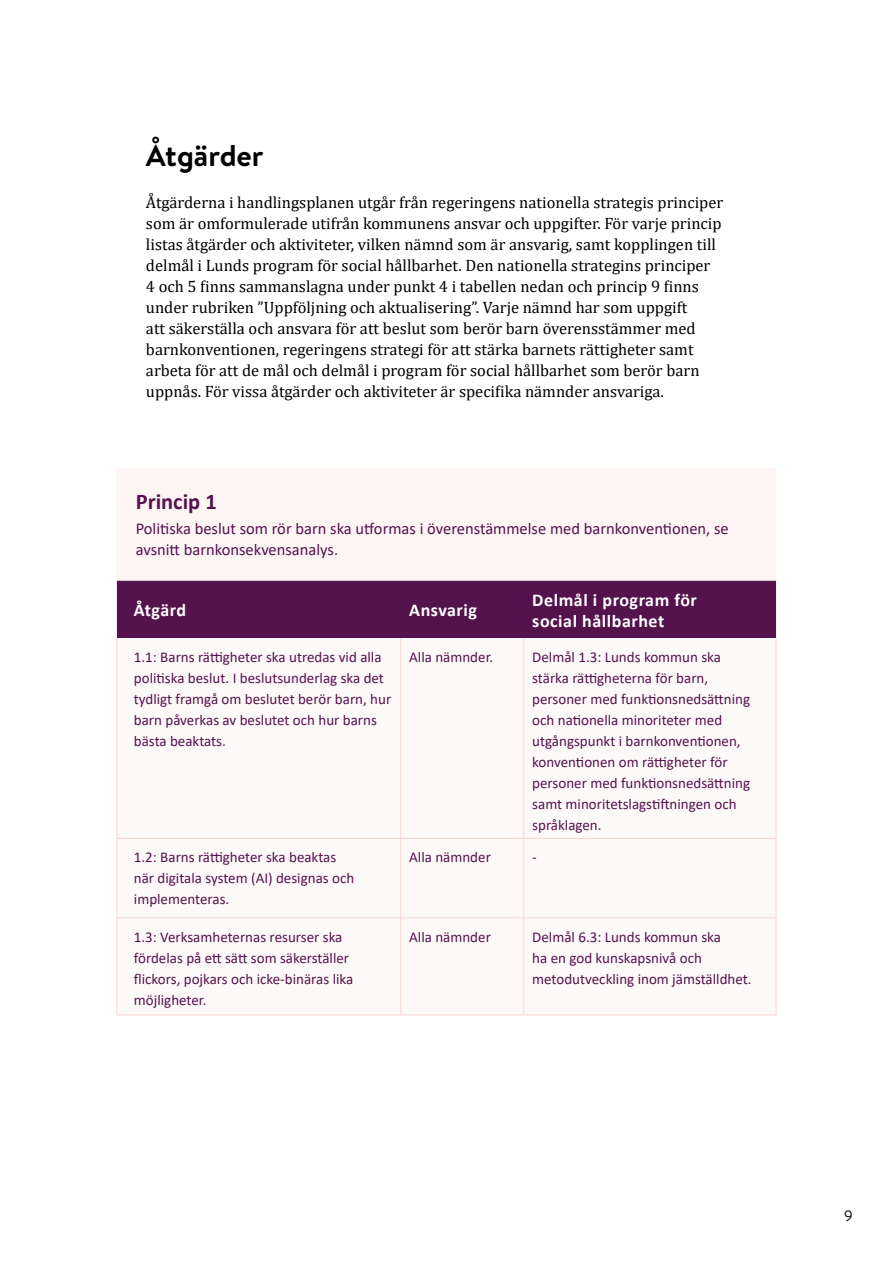
<style>
.page{position:relative;width:893px;height:1263px;background:#fff}
.page>*{position:absolute;margin:0;border:0;box-sizing:border-box;transform-origin:0 0}
.t1{font:700 30px "Brandon Text";color:#000}
.t2{font:700 22.5px "Calibri";color:#55134e}
.t3{font:700 18px/21px "Calibri";letter-spacing:.03em;color:#fff}
.t4{font:16.5px/21px "Cambria";color:#000}
.t5{font:16.5px/21px "Calibri";color:#55134e}
.t6{font:15px/21px "Calibri";color:#55134e}
.t7{font:15px "Brandon Text";color:#000}
</style>
<div class="page">
<div style="left:117px;top:468px;width:659px;height:113px;background:#fef5f4"></div>
<div style="left:117px;top:581px;width:659px;height:57px;background:#55134e"></div>
<svg style="left:118px;top:638px;width:658px;height:377px"></svg>
<hr style="left:117px;top:638px;width:1px;height:200px;background:#fbd6d1">
<hr style="left:400px;top:638px;width:1px;height:200px;background:#fbd6d1">
<hr style="left:523px;top:638px;width:1px;height:200px;background:#fbd6d1">
<hr style="left:776px;top:638px;width:1px;height:200px;background:#fbd6d1">
<hr style="left:117px;top:838px;width:284px;height:1px;background:#fbd6d1">
<hr style="left:117px;top:839px;width:1px;height:78px;background:#fbd6d1">
<hr style="left:401px;top:838px;width:123px;height:1px;background:#fbd6d1">
<hr style="left:400px;top:839px;width:1px;height:78px;background:#fbd6d1">
<hr style="left:524px;top:838px;width:252px;height:1px;background:#fbd6d1">
<hr style="left:523px;top:839px;width:1px;height:78px;background:#fbd6d1">
<hr style="left:776px;top:839px;width:1px;height:78px;background:#fbd6d1">
<hr style="left:117px;top:917px;width:284px;height:1px;background:#fbd6d1">
<hr style="left:117px;top:918px;width:1px;height:97px;background:#fbd6d1">
<hr style="left:401px;top:917px;width:123px;height:1px;background:#fbd6d1">
<hr style="left:400px;top:918px;width:1px;height:97px;background:#fbd6d1">
<hr style="left:524px;top:917px;width:252px;height:1px;background:#fbd6d1">
<hr style="left:523px;top:918px;width:1px;height:97px;background:#fbd6d1">
<hr style="left:776px;top:918px;width:1px;height:97px;background:#fbd6d1">
<hr style="left:117px;top:1015px;width:284px;height:1px;background:#fbd6d1">
<hr style="left:401px;top:1015px;width:123px;height:1px;background:#fbd6d1">
<hr style="left:524px;top:1015px;width:252px;height:1px;background:#fbd6d1">
<h1 class="t1" style="left:146px;top:134px;width:119px">Åtgärder</h1>
<p class="t4" style="left:146px;top:192px;width:579px">Åtgärderna i handlingsplanen utgår från regeringens nationella strategis principer som är omformulerade utifrån kommunens ansvar och uppgifter. För varje princip listas åtgärder och aktiviteter, vilken nämnd som är ansvarig, samt kopplingen till delmål i Lunds program för social hållbarhet. Den nationella strategins principer 4 och 5 finns sammanslagna under punkt 4 i tabellen nedan och princip 9 finns under rubriken ”Uppföljning och aktualisering”. Varje nämnd har som uppgift<br>att säkerställa och ansvara för att beslut som berör barn överensstämmer med barnkonventionen, regeringens strategi för att stärka barnets rättigheter samt arbeta för att de mål och delmål i program för social hållbarhet som berör barn uppnås. För vissa åtgärder och aktiviteter är specifika nämnder ansvariga.</p>
<h2 class="t2" style="left:136px;top:485px;width:83px">Princip 1</h2>
<p class="t5" style="left:136px;top:517px;width:595px">Politiska beslut som rör barn ska utformas i överenstämmelse med barnkonventionen, se avsnitt barnkonsekvensanalys.</p>
<p class="t3" style="left:134px;top:599px;width:54px">Åtgärd</p>
<p class="t3" style="left:409px;top:599px;width:69px">Ansvarig</p>
<p class="t3" style="left:532px;top:589px;width:166px">Delmål i program för social hållbarhet</p>
<p class="t6" style="left:134px;top:646px;width:259px">1.1: Barns rättigheter ska utredas vid alla politiska beslut. I beslutsunderlag ska det tydligt framgå om beslutet berör barn, hur barn påverkas av beslutet och hur barns bästa beaktats.</p>
<p class="t6" style="left:409px;top:646px;width:85px">Alla nämnder.</p>
<p class="t6" style="left:532px;top:646px;width:219px">Delmål 1.3: Lunds kommun ska stärka rättigheterna för barn, personer med funktionsnedsättning och nationella minoriteter med utgångspunkt i barnkonventionen, konventionen om rättigheter för personer med funktionsnedsättning samt minoritetslagstiftningen och språklagen.</p>
<p class="t6" style="left:134px;top:846px;width:222px">1.2: Barns rättigheter ska beaktas när digitala system (AI) designas och implementeras.</p>
<p class="t6" style="left:409px;top:846px;width:83px">Alla nämnder</p>
<p class="t6" style="left:532px;top:846px;width:6px">-</p>
<p class="t6" style="left:134px;top:926px;width:221px">1.3: Verksamheternas resurser ska fördelas på ett sätt som säkerställer flickors, pojkars och icke-binäras lika möjligheter.</p>
<p class="t6" style="left:409px;top:926px;width:83px">Alla nämnder</p>
<p class="t6" style="left:532px;top:926px;width:221px">Delmål 6.3: Lunds kommun ska<br>ha en god kunskapsnivå och metodutveckling inom jämställdhet.</p>
<p class="t7" style="left:844px;top:1206px;width:10px">9</p>
</div>
